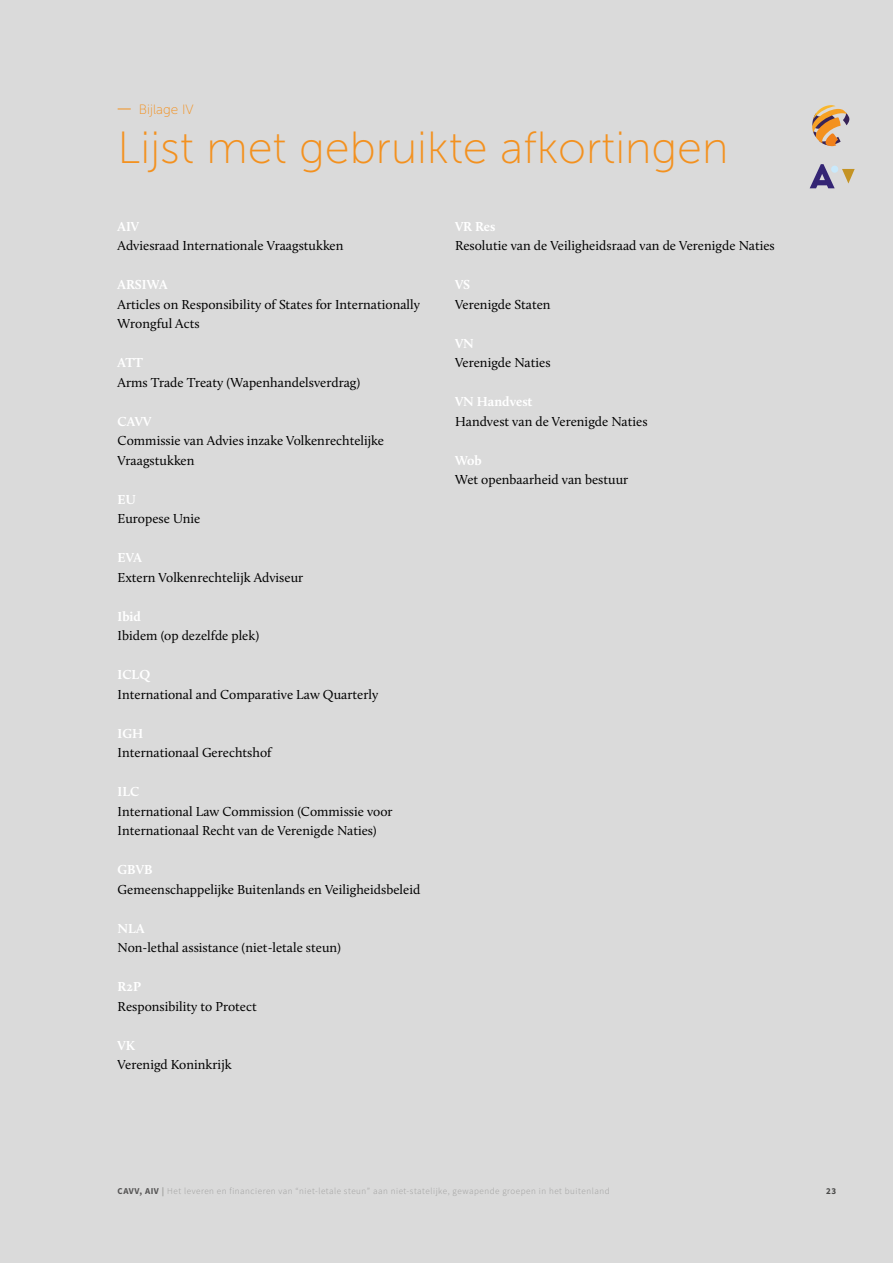
<style>
.page{position:relative;width:893px;height:1263px;background:#dadada}
.page>*{position:absolute;margin:0;border:0;box-sizing:border-box;transform-origin:0 0}
.t1{font:45px "Museo Sans 100";color:#f3911f}
.t2{font:13.5px/19.5px "Calluna";color:#000}
.t3{font:700 13.5px "Calluna";color:#fff}
.t4{font:13.5px "Museo Sans 100";color:#f3911f}
.t5{font:300 9px "Source Sans Pro";letter-spacing:.06em;color:#9d9d9c}
.t6{font:700 9px "Source Sans Pro";color:#4a4a49}
.s1{font-weight:700;color:#555454}
.s2{font-weight:700}
</style>
<div class="page">
<svg style="left:118px;top:109px;width:13px;height:1px"></svg>
<svg style="left:812px;top:105px;width:38px;height:41px"></svg>
<svg style="left:810px;top:164px;width:25px;height:24px"></svg>
<svg style="left:842px;top:169px;width:13px;height:15px"></svg>
<div style="left:831px;top:166px;width:7px;height:7px;background:#c9e9fb;border-radius:50%"></div>
<p class="t4" style="left:139px;top:102px;width:56px">Bijlage IV</p>
<h1 class="t1" style="left:118px;top:124px;width:612px">Lijst met gebruikte afkortingen</h1>
<p class="t3" style="left:118px;top:218px;width:23px">AIV</p>
<p class="t2" style="left:118px;top:236px;width:227px">Adviesraad Internationale Vraagstukken</p>
<p class="t3" style="left:118px;top:276px;width:51px">ARSIWA</p>
<p class="t2" style="left:118px;top:294px;width:304px">Articles on Responsibility of States for Internationally<br>Wrongful Acts</p>
<p class="t3" style="left:118px;top:354px;width:27px">ATT</p>
<p class="t2" style="left:118px;top:372px;width:244px">Arms Trade Treaty (Wapenhandelsverdrag)</p>
<p class="t3" style="left:118px;top:413px;width:35px">CAVV</p>
<p class="t2" style="left:118px;top:431px;width:268px">Commissie van Advies inzake Volkenrechtelijke<br>Vraagstukken</p>
<p class="t3" style="left:118px;top:491px;width:20px">EU</p>
<p class="t2" style="left:118px;top:509px;width:84px">Europese Unie</p>
<p class="t3" style="left:118px;top:549px;width:26px">EVA</p>
<p class="t2" style="left:118px;top:567px;width:187px">Extern Volkenrechtelijk Adviseur</p>
<p class="t3" style="left:118px;top:608px;width:25px">Ibid</p>
<p class="t2" style="left:118px;top:626px;width:143px">Ibidem (op dezelfde plek)</p>
<p class="t3" style="left:118px;top:666px;width:34px">ICLQ</p>
<p class="t2" style="left:118px;top:684px;width:262px">International and Comparative Law Quarterly</p>
<p class="t3" style="left:118px;top:725px;width:27px">IGH</p>
<p class="t2" style="left:118px;top:743px;width:156px">Internationaal Gerechtshof</p>
<p class="t3" style="left:118px;top:783px;width:23px">ILC</p>
<p class="t2" style="left:118px;top:801px;width:277px">International Law Commission (Commissie voor<br>Internationaal Recht van de Verenigde Naties)</p>
<p class="t3" style="left:118px;top:861px;width:36px">GBVB</p>
<p class="t2" style="left:118px;top:879px;width:304px">Gemeenschappelijke Buitenlands en Veiligheidsbeleid</p>
<p class="t3" style="left:118px;top:920px;width:28px">NLA</p>
<p class="t2" style="left:118px;top:938px;width:225px">Non-lethal assistance (niet-letale steun)</p>
<p class="t3" style="left:118px;top:978px;width:25px">R2P</p>
<p class="t2" style="left:118px;top:996px;width:141px">Responsibility to Protect</p>
<p class="t3" style="left:118px;top:1037px;width:19px">VK</p>
<p class="t2" style="left:118px;top:1055px;width:116px">Verenigd Koninkrijk</p>
<p class="t3" style="left:455px;top:218px;width:42px">VR Res</p>
<p class="t2" style="left:455px;top:236px;width:321px">Resolutie van de Veiligheidsraad van de Verenigde Naties</p>
<p class="t3" style="left:455px;top:276px;width:17px">VS</p>
<p class="t2" style="left:455px;top:294px;width:97px">Verenigde Staten</p>
<p class="t3" style="left:455px;top:335px;width:20px">VN</p>
<p class="t2" style="left:455px;top:353px;width:97px">Verenigde Naties</p>
<p class="t3" style="left:455px;top:393px;width:79px">VN Handvest</p>
<p class="t2" style="left:455px;top:411px;width:194px">Handvest van de Verenigde Naties</p>
<p class="t3" style="left:455px;top:452px;width:28px">Wob</p>
<p class="t2" style="left:455px;top:470px;width:175px">Wet openbaarheid van bestuur</p>
<p class="t5" style="left:118px;top:1186px;width:493px"><span class="s1">CAVV, AIV</span> <span class="s2">|</span> Het leveren en financieren van “niet-letale steun” aan niet-statelijke, gewapende groepen in het buitenland</p>
<p class="t6" style="left:826px;top:1185px;width:11px">23</p>
</div>
